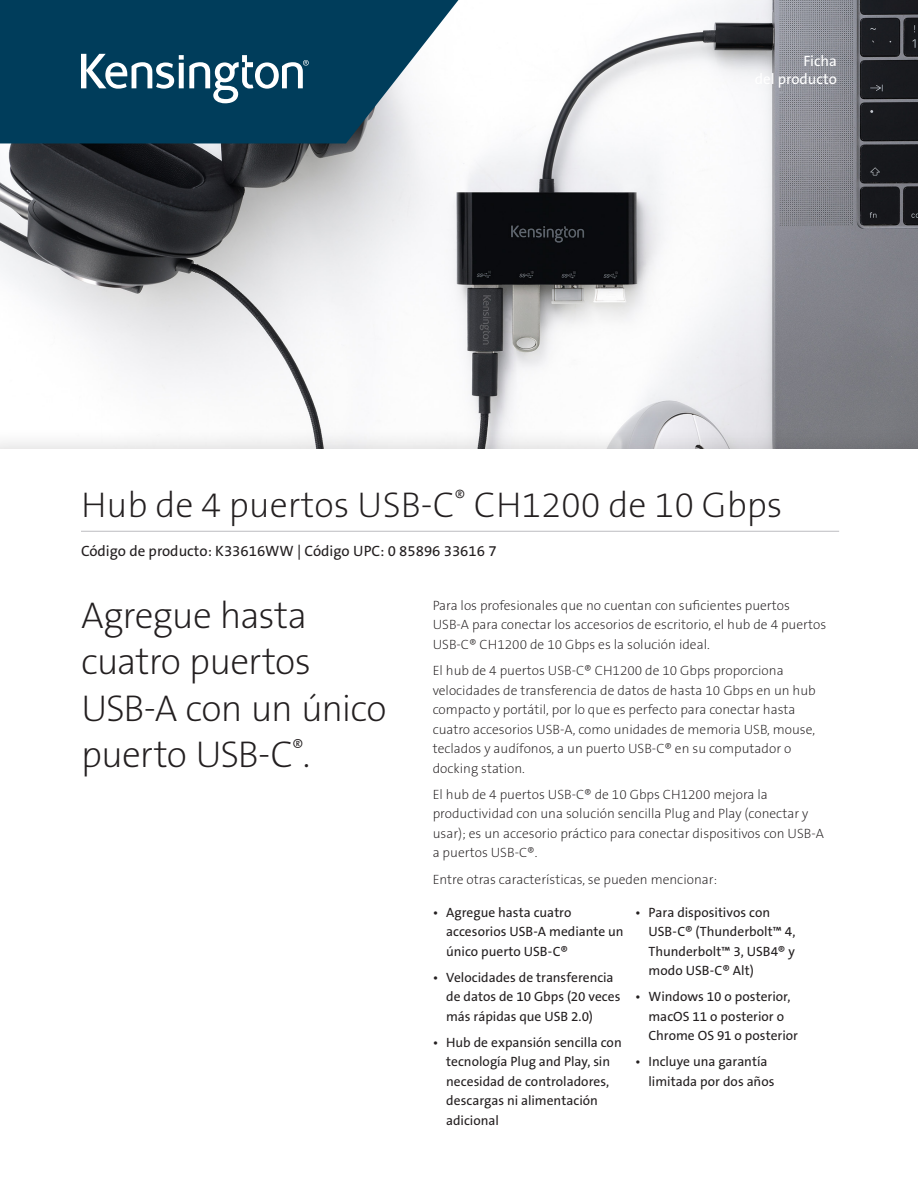
<style>
.page{position:relative;width:918px;height:1188px;background:#fff}
.page>*{position:absolute;margin:0;border:0;box-sizing:border-box;transform-origin:0 0}
.Product_Headline{font:37.5px/46.5px "The Sans KENSINGTON2 XL";letter-spacing:-.025em;color:#231f20}
.Product_Name{font:36px "The Sans KENSINGTON2 XL";color:#231f20}
.Part_No__UPC{font:15px "The Sans KENSINGTON5 Rg";color:#231f20}
.Filetype_Header{font:15px "The Sans KENSINGTON5 Rg";color:#fff}
.Body{font:13.5px/19.5px "The Sans KENSINGTON2 XL";color:#231f20}
.Feature_Bullets{font:13.5px/19.5px "The Sans KENSINGTON5 Rg";color:#231f20}
</style>
<div class="page">
<img style="left:0;top:0;width:918px;height:427px">
<div style="left:0;top:427px;width:918px;height:761px;background:#231f20;opacity:.2"></div>
<div style="left:0;top:449px;width:918px;height:739px;background:#fff"></div>
<svg style="left:0;top:0;width:458px;height:143px;background:#225770"></svg>
<svg style="left:81px;top:54px;width:228px;height:49px"></svg>
<hr style="left:81px;top:531px;width:758px;height:1px;background:#bcbdc0">
<p class="Filetype_Header" style="left:803px;top:53px;width:35px">Ficha</p>
<p class="Filetype_Header" style="left:755px;top:71px;width:84px">del producto</p>
<h1 class="Product_Name" style="left:81px;top:486px;width:703px">Hub de 4 puertos USB-C<sup>®</sup> CH1200 de 10 Gbps</h1>
<h2 class="Part_No__UPC" style="left:81px;top:543px;width:417px">Código de producto: K33616WW | Código UPC: 0 85896 33616 7</h2>
<h3 class="Product_Headline" style="left:81px;top:593px;width:307px">Agregue hasta cuatro puertos<br>USB-A con un único puerto USB-C<sup>®</sup>.</h3>
<p class="Body" style="left:433px;top:596px;width:395px">Para los profesionales que no cuentan con suficientes puertos<br>USB-A para conectar los accesorios de escritorio, el hub de 4 puertos<br>USB-C® CH1200 de 10 Gbps es la solución ideal.</p>
<p class="Body" style="left:433px;top:661px;width:385px">El hub de 4 puertos USB-C® CH1200 de 10 Gbps proporciona velocidades de transferencia de datos de hasta 10 Gbps en un hub compacto y portátil, por lo que es perfecto para conectar hasta cuatro accesorios USB-A, como unidades de memoria USB, mouse, teclados y audífonos, a un puerto USB-C® en su computador o docking station.</p>
<p class="Body" style="left:433px;top:785px;width:393px">El hub de 4 puertos USB-C® de 10 Gbps CH1200 mejora la productividad con una solución sencilla Plug and Play (conectar y usar); es un accesorio práctico para conectar dispositivos con USB-A a puertos USB-C®.</p>
<p class="Body" style="left:433px;top:870px;width:286px">Entre otras características, se pueden mencionar:</p>
<p class="Feature_Bullets" style="left:446px;top:903px;width:179px;text-indent:-14px">• Agregue hasta cuatro accesorios USB-A mediante un único puerto USB-C®</p>
<p class="Feature_Bullets" style="left:446px;top:968px;width:176px;text-indent:-14px">• Velocidades de transferencia de datos de 10 Gbps (20 veces más rápidas que USB 2.0)</p>
<p class="Feature_Bullets" style="left:446px;top:1033px;width:177px;text-indent:-14px">• Hub de expansión sencilla con tecnología Plug and Play, sin necesidad de controladores, descargas ni alimentación adicional</p>
<p class="Feature_Bullets" style="left:649px;top:903px;width:149px;text-indent:-14px">• Para dispositivos con<br>USB-C® (Thunderbolt™ 4,<br>Thunderbolt™ 3, USB4® y modo USB-C® Alt)</p>
<p class="Feature_Bullets" style="left:649px;top:987px;width:151px;text-indent:-14px">• Windows 10 o posterior, macOS 11 o posterior o<br>Chrome OS 91 o posterior</p>
<p class="Feature_Bullets" style="left:649px;top:1052px;width:127px;text-indent:-14px">• Incluye una garantía limitada por dos años</p>
</div>
